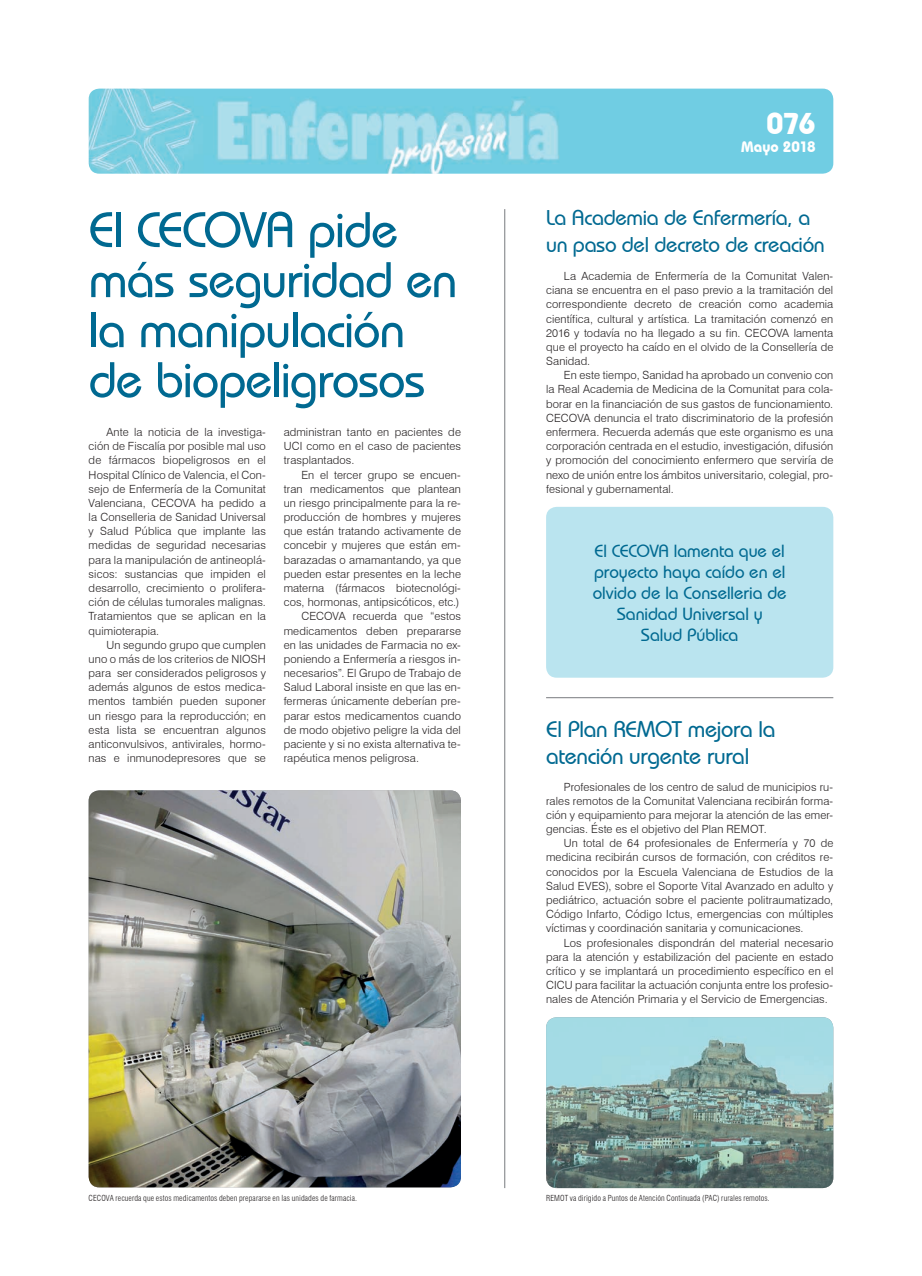
<style>
.page{position:relative;width:922px;height:1276px;background:#fff}
.page>*{position:absolute;margin:0;border:0;box-sizing:border-box;transform-origin:0 0}
.t1{font:500 50px/50px "Bauhaus IT Cby BT";letter-spacing:-.02em;color:#006991}
.t2{font:700 30px "Bauhaus IT Cby BT";color:#fff}
.t3{font:500 22.5px/27px "Bauhaus IT Cby BT";letter-spacing:-.015em;color:#006991}
.t4{font:500 21.25px/27px "Bauhaus IT Cby BT";letter-spacing:-.015em;color:#006991}
.t5{font:500 17.5px/21px "Bauhaus IT Cby BT";letter-spacing:-.005em;color:#006991;text-align:center}
.t6{font:700 15px "Bauhaus IT Cby BT";color:#fff}
.t7{font:300 11.25px/14.1px "Swiss 721 BT";letter-spacing:.01em;color:#231f20;text-align:justify}
.t8{font:300 condensed 8.12px "Swiss 721 BT";letter-spacing:.015em;color:#231f20}
</style>
<div class="page">
<img style="left:89px;top:89px;width:744px;height:85px">
<hr style="left:504px;top:209px;width:1px;height:979px;background:#939598">
<hr style="left:546px;top:697px;width:287px;height:1px;background:#939598">
<img style="left:89px;top:790px;width:372px;height:397px">
<img style="left:546px;top:1017px;width:287px;height:171px">
<div style="left:546px;top:507px;width:287px;height:170px;background:#bae4ef;border-radius:11px"></div>
<h1 class="t1" style="left:89px;top:204px;width:370px">El CECOVA pide más seguridad en la manipulación de biopeligrosos</h1>
<p class="t7" style="left:89px;top:425px;width:179px;text-indent:18px">Ante la noticia de la investiga&shy;ción de Fiscalía por posible mal uso de fármacos biopeligrosos en el Hospital Clínico de Valencia, el Con&shy;sejo de Enfermería de la Comunitat Valenciana, CECOVA ha pedido a la Conselleria de Sanidad Universal y Salud Pública que implante las medidas de seguridad necesarias para la manipulación de antineoplá&shy;sicos: sustancias que impiden el desarrollo, crecimiento o prolifera&shy;ción de células tumorales malignas.<br>Tratamientos que se aplican en la quimioterapia.</p>
<p class="t7" style="left:89px;top:637px;width:179px;text-indent:18px">Un segundo grupo que cumplen uno o más de los criterios de NIOSH para ser considerados peligrosos y además algunos de estos medica&shy;mentos también pueden suponer un riesgo para la reproducción; en esta lista se encuentran algunos anticonvulsivos, antivirales, hormo&shy;nas e inmunodepresores que se</p>
<p class="t7" style="left:283px;top:425px;width:179px">administran tanto en pacientes de UCI como en el caso de pacientes trasplantados.</p>
<p class="t7" style="left:301px;top:467px;width:161px">En el tercer grupo se encuen-</p>
<p class="t7" style="left:283px;top:481px;width:179px">tran medicamentos que plantean</p>
<p class="t7" style="left:283px;top:496px;width:179px">un riesgo principalmente para la re-</p>
<p class="t7" style="left:283px;top:510px;width:179px">producción de hombres y mujeres</p>
<p class="t7" style="left:283px;top:524px;width:179px">que están tratando activamente de</p>
<p class="t7" style="left:283px;top:538px;width:179px">concebir y mujeres que están em-</p>
<p class="t7" style="left:283px;top:552px;width:179px">barazadas o amamantando, ya que</p>
<p class="t7" style="left:283px;top:566px;width:179px">pueden estar presentes en la leche</p>
<p class="t7" style="left:283px;top:581px;width:179px">materna (fármacos biotecnológi-</p>
<p class="t7" style="left:283px;top:595px;width:177px">cos, hormonas, antipsicóticos, etc.)</p>
<p class="t7" style="left:301px;top:609px;width:161px">CECOVA recuerda que “estos</p>
<p class="t7" style="left:283px;top:623px;width:179px">medicamentos deben prepararse</p>
<p class="t7" style="left:283px;top:637px;width:179px">en las unidades de Farmacia no ex-</p>
<p class="t7" style="left:283px;top:652px;width:179px">poniendo a Enfermería a riesgos in-</p>
<p class="t7" style="left:283px;top:666px;width:179px">necesarios”. El Grupo de Trabajo de</p>
<p class="t7" style="left:283px;top:680px;width:179px">Salud Laboral insiste en que las en-</p>
<p class="t7" style="left:283px;top:694px;width:179px">fermeras únicamente deberían pre-</p>
<p class="t7" style="left:283px;top:708px;width:179px">parar estos medicamentos cuando</p>
<p class="t7" style="left:283px;top:722px;width:179px">de modo objetivo peligre la vida del</p>
<p class="t7" style="left:283px;top:737px;width:179px">paciente y si no exista alternativa te-</p>
<p class="t7" style="left:283px;top:751px;width:137px">rapéutica menos peligrosa.</p>
<h2 class="t2" style="left:766px;top:105px;width:51px">076</h2>
<h3 class="t6" style="left:741px;top:137px;width:76px">Mayo 2018</h3>
<h3 class="t4" style="left:546px;top:204px;width:280px">La Academia de Enfermería, a un paso del decreto de creación</h3>
<p class="t7" style="left:546px;top:269px;width:289px;text-indent:18px">La Academia de Enfermería de la Comunitat Valen&shy;ciana se encuentra en el paso previo a la tramitación del correspondiente decreto de creación como academia científica, cultural y artística. La tramitación comenzó en 2016 y todavía no ha llegado a su fin. CECOVA lamenta que el proyecto ha caído en el olvido de la Consellería de Sanidad.</p>
<p class="t7" style="left:546px;top:368px;width:289px;text-indent:18px">En este tiempo, Sanidad ha aprobado un convenio con la Real Academia de Medicina de la Comunitat para cola&shy;borar en la financiación de sus gastos de funcionamiento.<br>CECOVA denuncia el trato discriminatorio de la profesión enfermera. Recuerda además que este organismo es una corporación centrada en el estudio, investigación, difusión y promoción del conocimiento enfermero que serviría de nexo de unión entre los ámbitos universitario, colegial, pro&shy;fesional y gubernamental.</p>
<h3 class="t5" style="left:592px;top:540px;width:195px">El CECOVA lamenta que el proyecto haya caído en el olvido de la Conselleria de<br>Sanidad Universal y<br>Salud Pública</h3>
<h3 class="t3" style="left:546px;top:715px;width:231px">El Plan REMOT mejora la atención urgente rural</h3>
<p class="t7" style="left:546px;top:779px;width:289px;text-indent:18px">Profesionales de los centro de salud de municipios ru&shy;rales remotos de la Comunitat Valenciana recibirán forma&shy;ción y equipamiento para mejorar la atención de las emer&shy;gencias. Éste es el objetivo del Plan REMOT.</p>
<p class="t7" style="left:546px;top:836px;width:289px;text-indent:18px">Un total de 64 profesionales de Enfermería y 70 de medicina recibirán cursos de formación, con créditos re&shy;conocidos por la Escuela Valenciana de Estudios de la Salud EVES), sobre el Soporte Vital Avanzado en adulto y pediátrico, actuación sobre el paciente politraumatizado, Código Infarto, Código Ictus, emergencias con múltiples víctimas y coordinación sanitaria y comunicaciones.</p>
<p class="t7" style="left:546px;top:935px;width:289px;text-indent:18px">Los profesionales dispondrán del material necesario para la atención y estabilización del paciente en estado crítico y se implantará un procedimiento específico en el CICU para facilitar la actuación conjunta entre los profesio&shy;nales de Atención Primaria y el Servicio de Emergencias.</p>
<p class="t8" style="left:89px;top:1192px;width:270px">CECOVA recuerda que estos medicamentos deben prepararse en las unidades de farmacia.</p>
<p class="t8" style="left:546px;top:1192px;width:225px">REMOT va dirigido a Puntos de Atención Continuada (PAC) rurales remotos.</p>
</div>
